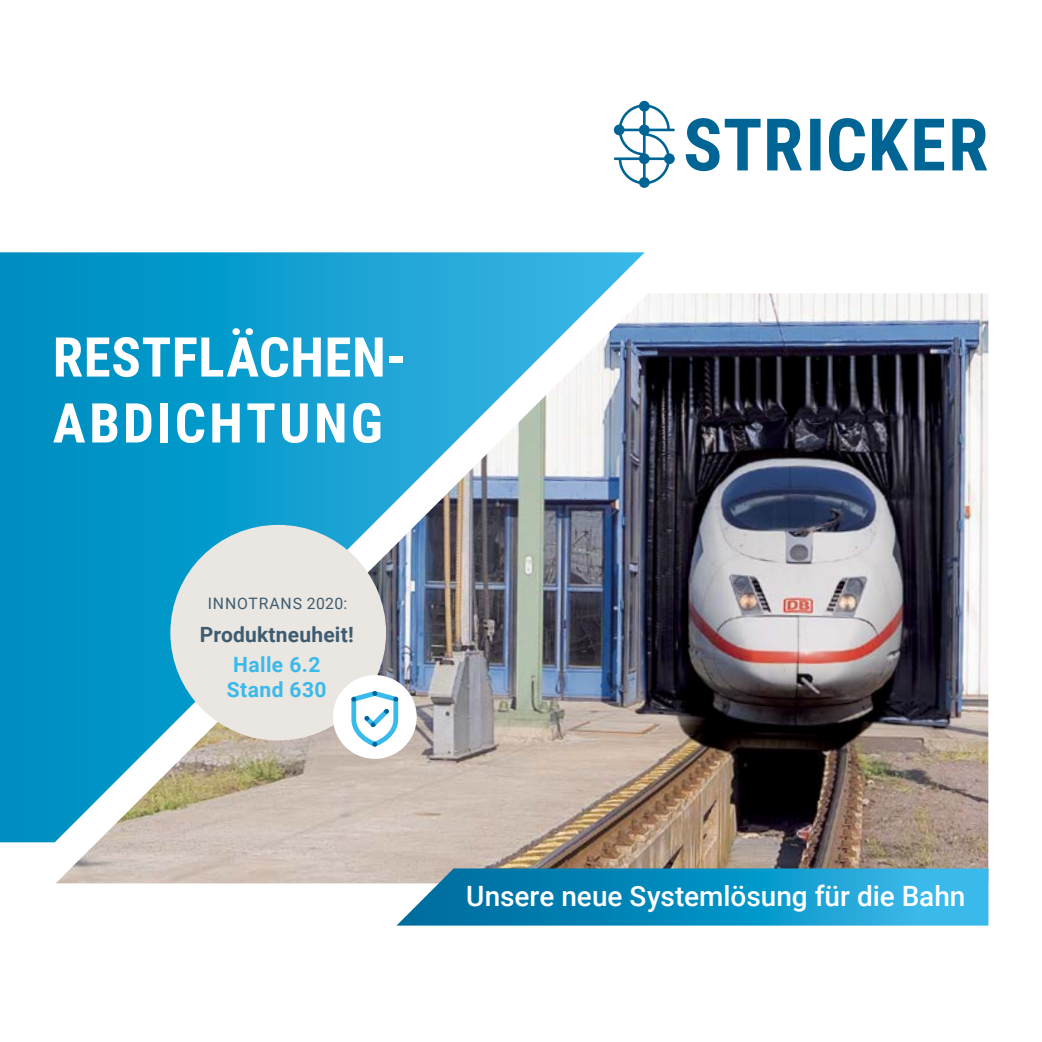
<style>
.page{position:relative;width:1042px;height:1042px;background:#fff}
.page>*{position:absolute;margin:0;border:0;box-sizing:border-box;transform-origin:0 0}
.t1{font:700 54.95px/66px "Roboto Condensed";letter-spacing:.03em;color:#fff}
.t2{font:500 28px "Roboto";color:#fff}
.t3{font:700 21px/25.2px "Roboto";letter-spacing:.02em;color:#3abaea}
.t4{font:700 21px "Roboto";letter-spacing:.01em;color:#3e5c71}
.t5{font:15.75px "Roboto";letter-spacing:.055em;color:#3e5c71}
</style>
<div class="page">
<svg style="left:686px;top:118px;width:301px;height:53px"></svg>
<svg style="left:614px;top:101px;width:61px;height:87px"></svg>
<svg style="left:0;top:252px;width:645px;height:590px;background:#0e98c9"></svg>
<img style="left:56px;top:293px;width:932px;height:590px">
<div style="left:170px;top:525px;width:216px;height:215px;background:#eae6e1;border-radius:50%"></div>
<div style="left:333px;top:675px;width:84px;height:84px;background:#fff;border-radius:50%"></div>
<svg style="left:351px;top:691px;width:48px;height:56px"></svg>
<svg style="left:396px;top:868px;width:592px;height:57px;background:#1d97c5"></svg>
<h1 class="t1" style="left:53px;top:322px;width:355px">RESTFLÄCHEN-<br>ABDICHTUNG</h1>
<p class="t5" style="left:208px;top:592px;width:141px">INNOTRANS 2020:</p>
<p class="t4" style="left:200px;top:620px;width:155px">Produktneuheit!</p>
<p class="t3" style="left:227px;top:651px;width:101px">Halle 6.2<br>Stand 630</p>
<p class="t2" style="left:466px;top:876px;width:501px">Unsere neue Systemlösung für die Bahn</p>
</div>
